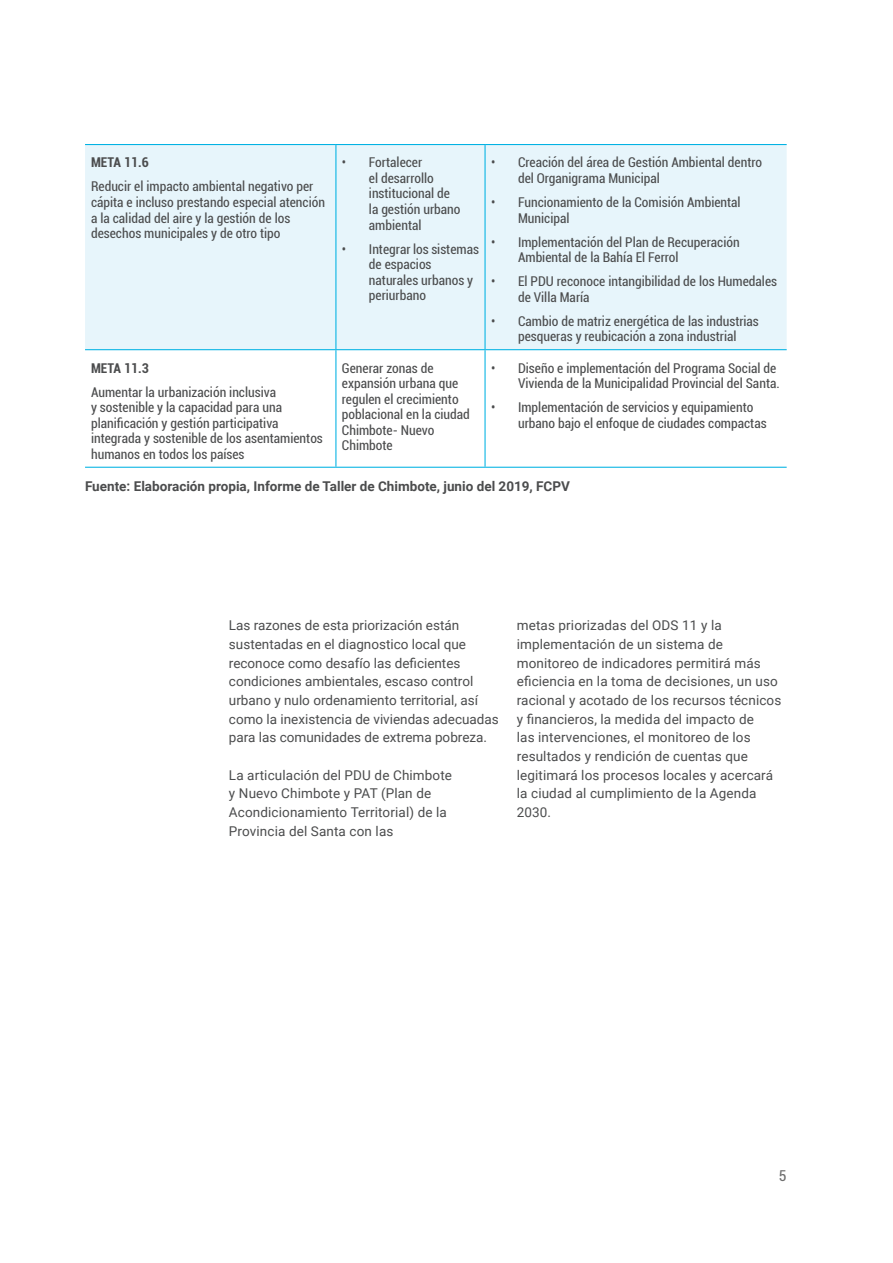
<style>
.page{position:relative;width:893px;height:1263px;background:#fff}
.page>*{position:absolute;margin:0;border:0;box-sizing:border-box;transform-origin:0 0}
.t1{font:condensed 15px "Roboto";color:#6e6e6e}
.Table_Text{font:condensed 13.5px/15.5px "Roboto";color:#4b4c4d}
.New_body_text{font:13.5px/18.6px "Roboto";letter-spacing:.01em;color:#4b4c4d}
.table_titles_2{font:700 13.5px "Roboto";color:#4b4c4d}
.Table_Text-2{font:700 condensed 13.5px "Roboto";color:#4b4c4d}
</style>
<div class="page">
<div style="left:85px;top:145px;width:702px;height:204px;background:#e7f5fb"></div>
<hr style="left:85px;top:144px;width:251px;height:1px;background:#00b2e3">
<hr style="left:335px;top:145px;width:1px;height:204px;background:#00b2e3">
<hr style="left:336px;top:144px;width:149px;height:1px;background:#00b2e3">
<hr style="left:484px;top:145px;width:2px;height:204px;background:#00b2e3">
<hr style="left:485px;top:144px;width:302px;height:1px;background:#00b2e3">
<hr style="left:85px;top:349px;width:251px;height:1px;background:#00b2e3">
<hr style="left:85px;top:467px;width:251px;height:1px;background:#00b2e3">
<hr style="left:335px;top:350px;width:1px;height:117px;background:#00b2e3">
<hr style="left:336px;top:349px;width:149px;height:1px;background:#00b2e3">
<hr style="left:336px;top:467px;width:149px;height:1px;background:#00b2e3">
<hr style="left:484px;top:350px;width:2px;height:117px;background:#00b2e3">
<hr style="left:485px;top:349px;width:302px;height:1px;background:#00b2e3">
<hr style="left:485px;top:467px;width:302px;height:1px;background:#00b2e3">
<p class="Table_Text-2" style="left:91px;top:153px;width:59px">META 11.6</p>
<p class="Table_Text" style="left:91px;top:178px;width:236px">Reducir el impacto ambiental negativo per cápita e incluso prestando especial atención a la calidad del aire y la gestión de los desechos municipales y de otro tipo</p>
<p class="Table_Text-2" style="left:91px;top:358px;width:59px">META 11.3</p>
<p class="Table_Text" style="left:91px;top:384px;width:233px">Aumentar la urbanización inclusiva<br>y sostenible y la capacidad para una planificación y gestión participativa integrada y sostenible de los asentamientos humanos en todos los países</p>
<p class="Table_Text" style="left:369px;top:154px;width:93px;text-indent:-27px">• Fortalecer<br>el desarrollo institucional de la gestión urbano ambiental</p>
<p class="Table_Text" style="left:369px;top:241px;width:112px;text-indent:-27px">• Integrar los sistemas de espacios naturales urbanos y periurbano</p>
<p class="Table_Text" style="left:518px;top:154px;width:246px;text-indent:-27px">• Creación del área de Gestión Ambiental dentro del Organigrama Municipal</p>
<p class="Table_Text" style="left:518px;top:194px;width:224px;text-indent:-27px">• Funcionamiento de la Comisión Ambiental<br>Municipal</p>
<p class="Table_Text" style="left:518px;top:233px;width:223px;text-indent:-27px">• Implementación del Plan de Recuperación<br>Ambiental de la Bahía El Ferrol</p>
<p class="Table_Text" style="left:518px;top:273px;width:261px;text-indent:-27px">• El PDU reconoce intangibilidad de los Humedales de Villa María</p>
<p class="Table_Text" style="left:491px;top:313px;width:269px;text-align:center">• Cambio de matriz energética de las industrias pesqueras y reubicación a zona industrial</p>
<p class="Table_Text" style="left:342px;top:359px;width:129px">Generar zonas de expansión urbana que regulen el crecimiento poblacional en la ciudad<br>Chimbote- Nuevo<br>Chimbote</p>
<p class="Table_Text" style="left:491px;top:360px;width:290px;text-align:right">• Diseño e implementación del Programa Social de<br>Vivienda de la Municipalidad Provincial del Santa.</p>
<p class="Table_Text" style="left:518px;top:399px;width:250px;text-indent:-27px">• Implementación de servicios y equipamiento urbano bajo el enfoque de ciudades compactas</p>
<p class="table_titles_2" style="left:85px;top:477px;width:486px">Fuente: Elaboración propia, Informe de Taller de Chimbote, junio del 2019, FCPV</p>
<p class="New_body_text" style="left:229px;top:616px;width:271px">Las razones de esta priorización están sustentadas en el diagnostico local que reconoce como desafío las deficientes condiciones ambientales, escaso control urbano y nulo ordenamiento territorial, así como la inexistencia de viviendas adecuadas para las comunidades de extrema pobreza.</p>
<p class="New_body_text" style="left:229px;top:765px;width:225px">La articulación del PDU de Chimbote y Nuevo Chimbote y PAT (Plan de<br>Acondicionamiento Territorial) de la<br>Provincia del Santa con las</p>
<p class="New_body_text" style="left:517px;top:616px;width:266px">metas priorizadas del ODS 11 y la implementación de un sistema de monitoreo de indicadores permitirá más eficiencia en la toma de decisiones, un uso racional y acotado de los recursos técnicos y financieros, la medida del impacto de<br>las intervenciones, el monitoreo de los resultados y rendición de cuentas que legitimará los procesos locales y acercará la ciudad al cumplimiento de la Agenda 2030.</p>
<p class="t1" style="left:779px;top:1165px;width:9px">5</p>
</div>
